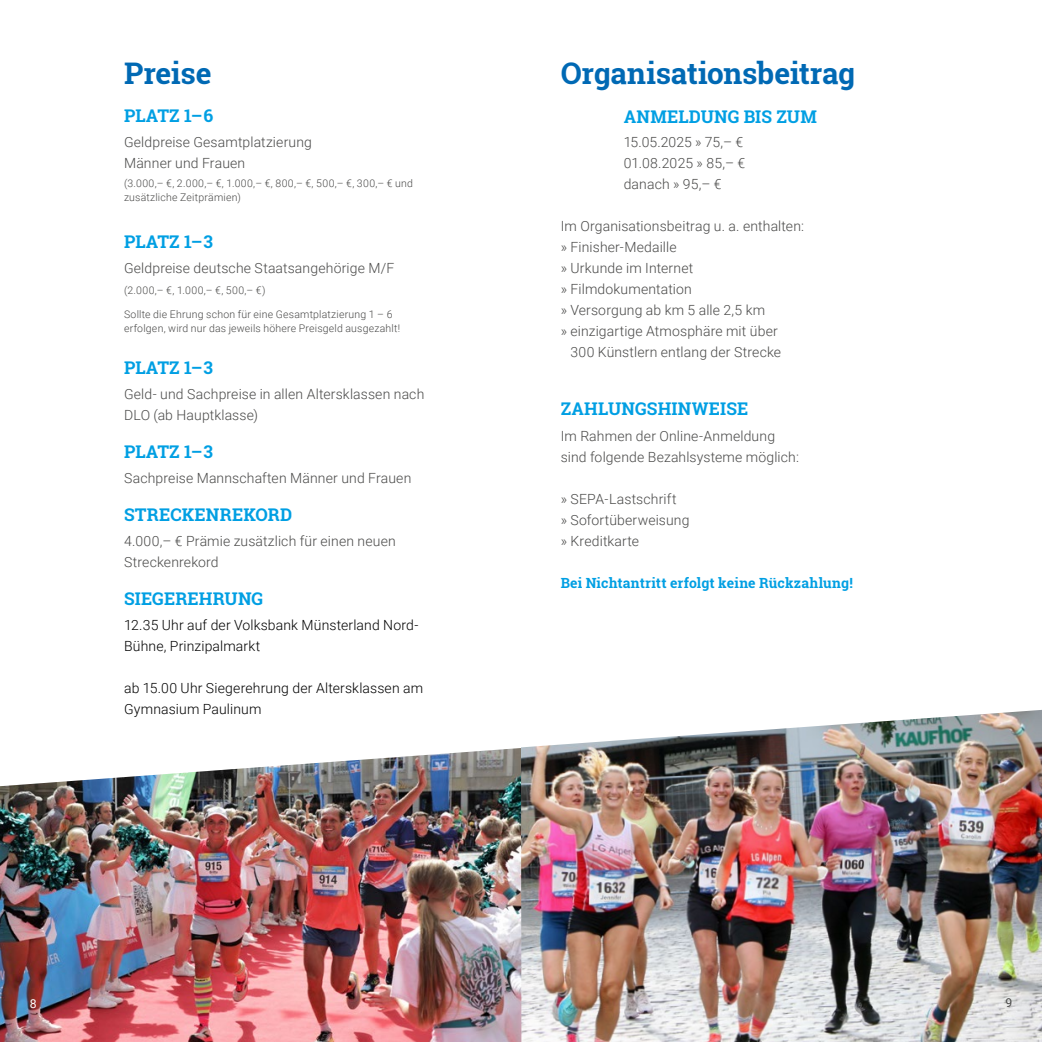
<style>
.page{position:relative;width:1042px;height:1042px;background:#fff}
.page>*{position:absolute;margin:0;border:0;box-sizing:border-box;transform-origin:0 0}
.t1{font:700 29.75px "Roboto Slab";letter-spacing:-.005em;color:#0069b4}
.t2{font:700 17.5px "Roboto Slab";letter-spacing:.01em;color:#009fe3}
.t3{font:300 14px/21px "Roboto";letter-spacing:.01em;color:#4a4a49}
.t4{font:300 14px/21px "Roboto";letter-spacing:.01em;color:#000}
.t5{font:700 14px "Roboto Slab";letter-spacing:.01em;color:#009fe3}
.t6{font:12.25px "Roboto";color:#fff}
.t7{font:12.25px "Roboto";color:#4a4a49}
.t8{font:300 10.5px/14px "Roboto";letter-spacing:.02em;color:#4a4a49}
.t9{font:300 10.5px "Roboto";letter-spacing:.04em;color:#4a4a49}
</style>
<div class="page">
<img style="left:521px;top:710px;width:521px;height:332px">
<img style="left:0;top:748px;width:521px;height:294px">
<h1 class="t1" style="left:124px;top:53px;width:89px">Preise</h1>
<p class="t2" style="left:124px;top:103px;width:91px">PLATZ 1– 6</p>
<p class="t3" style="left:124px;top:131px;width:189px">Geldpreise Gesamtplatzierung<br>Männer und Frauen</p>
<p class="t8" style="left:124px;top:176px;width:290px">(3.000,– €, 2.000,– €, 1.000,– €, 800,– €, 500,– €, 300,– € und zusätzliche Zeitprämien)</p>
<p class="t2" style="left:124px;top:229px;width:91px">PLATZ 1– 3</p>
<p class="t3" style="left:124px;top:257px;width:272px">Geldpreise deutsche Staatsangehörige M/F</p>
<p class="t9" style="left:124px;top:283px;width:143px">(2.000,– €, 1.000,– €, 500,– €)</p>
<p class="t8" style="left:124px;top:307px;width:278px">Sollte die Ehrung schon für eine Gesamtplatzierung 1 – 6 erfolgen, wird nur das jeweils höhere Preisgeld ausgezahlt!</p>
<p class="t2" style="left:124px;top:355px;width:91px">PLATZ 1– 3</p>
<p class="t3" style="left:124px;top:383px;width:302px">Geld- und Sachpreise in allen Altersklassen nach<br>DLO (ab Hauptklasse)</p>
<p class="t2" style="left:124px;top:439px;width:91px">PLATZ 1– 3</p>
<p class="t3" style="left:124px;top:467px;width:289px">Sachpreise Mannschaften Männer und Frauen</p>
<p class="t2" style="left:124px;top:502px;width:170px">STRECKENREKORD</p>
<p class="t3" style="left:124px;top:530px;width:273px">4.000,– € Prämie zusätzlich für einen neuen<br>Streckenrekord</p>
<p class="t2" style="left:124px;top:586px;width:141px">SIEGEREHRUNG</p>
<p class="t4" style="left:124px;top:614px;width:296px">12.35 Uhr auf der Volksbank Münsterland Nord-<br>Bühne, Prinzipalmarkt</p>
<p class="t4" style="left:124px;top:677px;width:301px">ab 15.00 Uhr Siegerehrung der Altersklassen am<br>Gymnasium Paulinum</p>
<h1 class="t1" style="left:561px;top:53px;width:296px">Organisationsbeitrag</h1>
<p class="t2" style="left:624px;top:104px;width:195px">ANMELDUNG BIS ZUM</p>
<p class="t3" style="left:624px;top:131px;width:123px">15.05.2025 » 75,– €<br>01.08.2025 » 85,– € danach » 95,– €</p>
<p class="t3" style="left:561px;top:215px;width:245px">Im Organisationsbeitrag u. a. enthalten:</p>
<p class="t3" style="left:561px;top:236px;width:117px">» Finisher-Medaille</p>
<p class="t3" style="left:561px;top:257px;width:134px">» Urkunde im Internet</p>
<p class="t3" style="left:561px;top:278px;width:133px">» Filmdokumentation</p>
<p class="t3" style="left:561px;top:299px;width:206px">» Versorgung ab km 5 alle 2,5 km</p>
<p class="t3" style="left:561px;top:320px;width:219px">» einzigartige Atmosphäre mit über</p>
<p class="t3" style="left:570px;top:341px;width:212px">300 Künstlern entlang der Strecke</p>
<p class="t2" style="left:561px;top:396px;width:189px">ZAHLUNGSHINWEISE</p>
<p class="t3" style="left:561px;top:425px;width:240px">Im Rahmen der Online-Anmeldung sind folgende Bezahlsysteme möglich:</p>
<p class="t3" style="left:561px;top:488px;width:130px">» SEPA-Lastschrift<br>» Sofortüberweisung » Kreditkarte</p>
<p class="t5" style="left:561px;top:573px;width:294px">Bei Nichtantritt erfolgt keine Rückzahlung!</p>
<p class="t6" style="left:30px;top:995px;width:8px">8</p>
<p class="t7" style="left:1005px;top:994px;width:8px">9</p>
</div>
